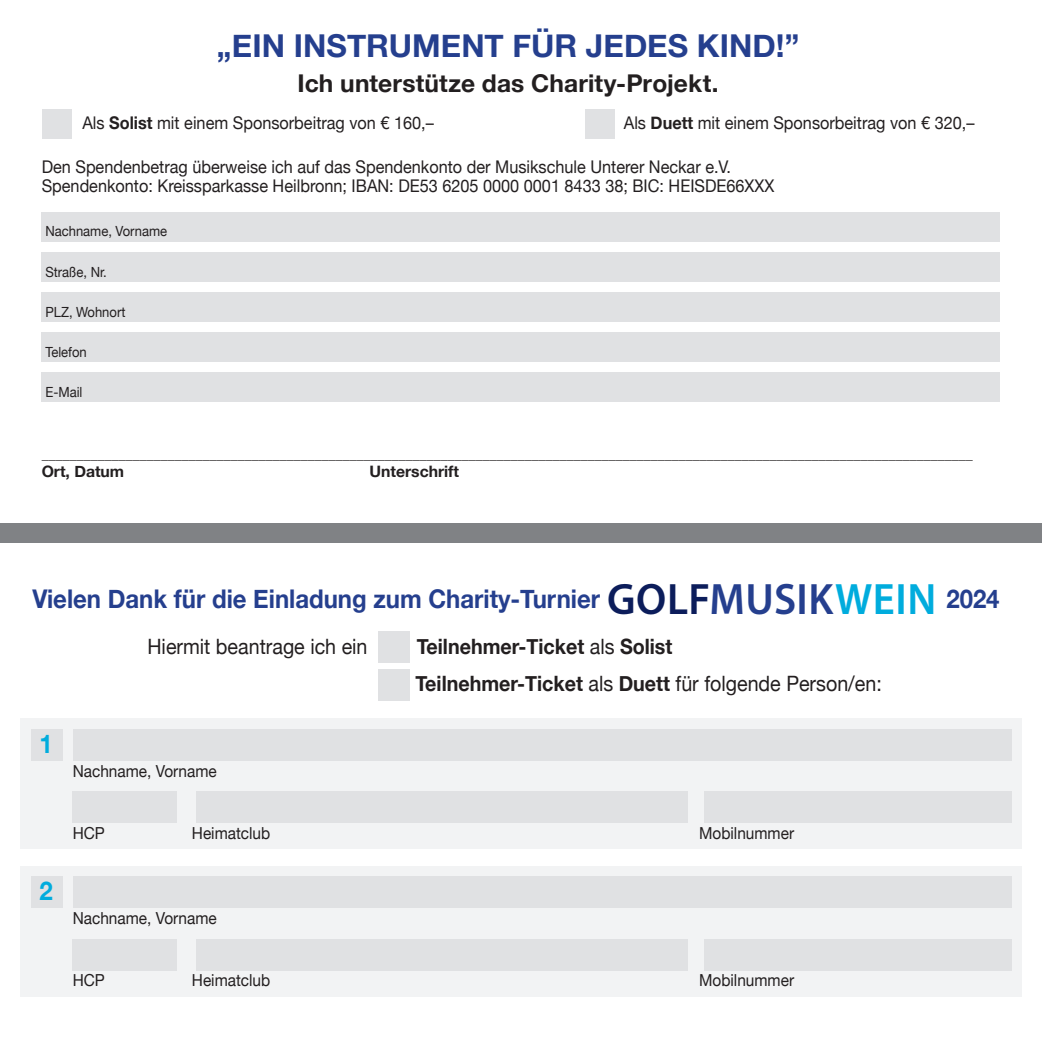
<style>
.page{position:relative;width:1042px;height:1042px;background:#fff}
.page>*{position:absolute;margin:0;border:0;box-sizing:border-box;transform-origin:0 0}
.t1{font:700 31.5px "Helvetica Neue";color:#253f8e}
.t2{font:700 25.72px "Helvetica Neue";color:#253f8e;scale:.93 1}
.t3{font:700 25.72px "Helvetica Neue";color:#00acdd;scale:.93 1}
.t4{font:700 24.5px "Helvetica Neue";letter-spacing:.005em;color:#231f20}
.t5{font:21.18px "Helvetica Neue";color:#231f20;scale:.93 1}
.t6{font:700 21.18px "Helvetica Neue";color:#231f20;scale:.93 1}
.t7{font:17.5px "Helvetica Neue";color:#231f20;scale:.93 1}
.t8{font:16.62px "Helvetica Neue";color:#231f20;scale:.93 1}
.t9{font:700 15.75px "Helvetica Neue";color:#231f20}
.t10{font:700 14px "Helvetica Neue";color:#231f20}
.t11{font:14px "Helvetica Neue";color:#231f20;scale:.93 1}
.s1{font-weight:700}
.s2{font-family:"Myriad Pro";font-weight:600;font-size:44.1px;color:#0c1d5b}
.s3{font-family:"Myriad Pro";font-weight:600;font-size:44.1px}
.s4{font-family:"Myriad Pro";font-weight:600;font-size:44.1px;color:#00acdd}
.s5{font-weight:400}
</style>
<div class="page">
<div style="left:42px;top:212px;width:958px;height:30px;background:#e0e1e3"></div>
<div style="left:42px;top:252px;width:958px;height:30px;background:#e0e1e3"></div>
<div style="left:42px;top:292px;width:958px;height:30px;background:#e0e1e3"></div>
<div style="left:42px;top:332px;width:958px;height:30px;background:#e0e1e3"></div>
<div style="left:42px;top:372px;width:958px;height:30px;background:#e0e1e3"></div>
<div style="left:42px;top:109px;width:29px;height:30px;background:#e0e1e3"></div>
<div style="left:585px;top:109px;width:30px;height:30px;background:#e0e1e3"></div>
<div style="left:378px;top:631px;width:32px;height:31px;background:#e0e1e3"></div>
<div style="left:378px;top:669px;width:32px;height:31px;background:#e0e1e3"></div>
<div style="left:21px;top:718px;width:1001px;height:131px;background:#f2f3f4"></div>
<div style="left:73px;top:729px;width:938px;height:31px;background:#e0e1e3"></div>
<div style="left:73px;top:791px;width:104px;height:32px;background:#e0e1e3"></div>
<div style="left:196px;top:791px;width:492px;height:32px;background:#e0e1e3"></div>
<div style="left:704px;top:791px;width:307px;height:32px;background:#e0e1e3"></div>
<div style="left:31px;top:729px;width:31px;height:31px;background:#e0e1e3"></div>
<div style="left:21px;top:866px;width:1001px;height:130px;background:#f2f3f4"></div>
<div style="left:73px;top:876px;width:938px;height:31px;background:#e0e1e3"></div>
<div style="left:73px;top:939px;width:104px;height:31px;background:#e0e1e3"></div>
<div style="left:196px;top:939px;width:492px;height:31px;background:#e0e1e3"></div>
<div style="left:704px;top:939px;width:307px;height:31px;background:#e0e1e3"></div>
<div style="left:31px;top:876px;width:31px;height:31px;background:#e0e1e3"></div>
<div style="left:0;top:523px;width:1042px;height:20px;background:#808285"></div>
<p class="t1" style="left:217px;top:21px;width:584px">„EIN INSTRUMENT FÜR JEDES KIND!”</p>
<p class="t4" style="left:297px;top:64px;width:423px">Ich unterstütze das Charity-Projekt.</p>
<p class="t7" style="left:82px;top:110px;width:379px">Als <span class="s1">Solist</span> mit einem Sponsorbeitrag von € 160,–</p>
<p class="t7" style="left:624px;top:110px;width:379px">Als <span class="s1">Duett</span> mit einem Sponsorbeitrag von € 320,–</p>
<p class="t7" style="left:42px;top:154px;width:743px">Den Spendenbetrag überweise ich auf das Spendenkonto der Musikschule Unterer Neckar e.V.</p>
<p class="t7" style="left:42px;top:173px;width:789px">Spendenkonto: Kreissparkasse Heilbronn; IBAN: DE53 6205 0000 0001 8433 38; BIC: HEISDE66XXX</p>
<p class="t11" style="left:45px;top:221px;width:132px">Nachname, Vorname</p>
<p class="t11" style="left:45px;top:261px;width:68px">Straße, Nr.</p>
<p class="t11" style="left:45px;top:302px;width:88px">PLZ, Wohnort</p>
<p class="t11" style="left:45px;top:342px;width:46px">Telefon</p>
<p class="t11" style="left:45px;top:382px;width:41px">E-Mail</p>
<p class="t10" style="left:42px;top:442px;width:932px">_____________________________________________________________________________________________________________________________________</p>
<p class="t9" style="left:42px;top:459px;width:84px">Ort, Datum</p>
<p class="t9" style="left:369px;top:459px;width:91px">Unterschrift</p>
<p class="t2" style="left:32px;top:579px;width:1041px">Vielen Dank für die Einladung zum Charity-Turnier <span class="s2">GOLF</span><span class="s3">MUSIK</span><span class="s4">WEIN</span> 2024</p>
<p class="t5" style="left:147px;top:631px;width:238px">Hiermit beantrage ich ein</p>
<p class="t6" style="left:417px;top:630px;width:276px">Teilnehmer-Ticket <span class="s5">als</span> Solist</p>
<p class="t5" style="left:415px;top:668px;width:503px"><span class="s1">Teilnehmer-Ticket</span> als <span class="s1">Duett</span> für folgende Person/en:</p>
<p class="t3" style="left:39px;top:723px;width:16px">1</p>
<p class="t3" style="left:39px;top:871px;width:16px">2</p>
<p class="t8" style="left:73px;top:758px;width:156px">Nachname, Vorname</p>
<p class="t8" style="left:73px;top:821px;width:36px">HCP</p>
<p class="t8" style="left:192px;top:821px;width:86px">Heimatclub</p>
<p class="t8" style="left:699px;top:821px;width:104px">Mobilnummer</p>
<p class="t8" style="left:73px;top:906px;width:156px">Nachname, Vorname</p>
<p class="t8" style="left:73px;top:968px;width:36px">HCP</p>
<p class="t8" style="left:192px;top:968px;width:86px">Heimatclub</p>
<p class="t8" style="left:699px;top:968px;width:104px">Mobilnummer</p>
</div>
